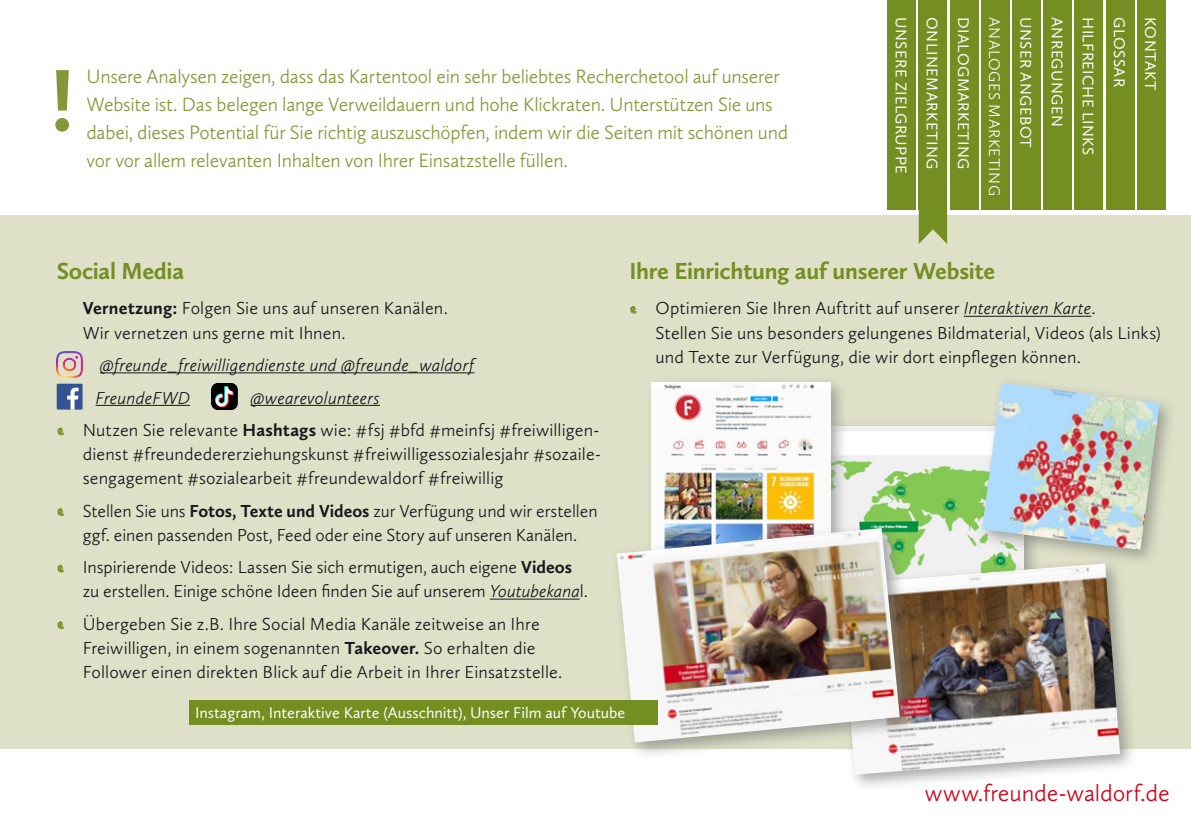
<style>
.page{position:relative;width:1191px;height:840px;background:#fff}
.page>*{position:absolute;margin:0;border:0;box-sizing:border-box;transform-origin:0 0}
.t1{font:700 89px "Calluna Sans";color:#849838}
.t2{font:700 24px "Calluna Sans";letter-spacing:-.015em;color:#748e22}
.t3{font:300 24px "Calluna Sans";letter-spacing:-.005em;color:#d20019}
.t4{font:300 20px/28px "Calluna Sans";letter-spacing:-.01em;color:#849838}
.t5{font:300 18px/24px "Calluna Sans";letter-spacing:.005em;color:#1a171c}
.t6{font:italic 300 18px/32.6px "Calluna Sans";letter-spacing:.01em;color:#1a171c}
.t7{font:16px/31.2px "Calluna Sans";letter-spacing:.025em;color:#fff}
.t8{font:16px "Calluna Sans";color:#fff}
.t9{font:300 16px "Calluna Sans";color:#fff}
.s1{font-weight:700}
.s2{font-style:italic}
</style>
<div class="page">
<div style="left:0;top:215px;width:1191px;height:533px;background:#dee0c7"></div>
<hr style="left:100px;top:372px;width:374px;height:1px;background:#1a171c">
<hr style="left:96px;top:404px;width:94px;height:1px;background:#1a171c">
<hr style="left:250px;top:404px;width:130px;height:1px;background:#1a171c">
<hr style="left:490px;top:598px;width:90px;height:1px;background:#1a171c">
<img style="left:57px;top:351px;width:26px;height:26px">
<div style="left:57px;top:383px;width:26px;height:26px;background:#355391"></div>
<svg style="left:67px;top:387px;width:12px;height:22px"></svg>
<img style="left:212px;top:383px;width:25px;height:26px">
<svg style="left:57px;top:427px;width:7px;height:8px"></svg>
<svg style="left:57px;top:508px;width:7px;height:8px"></svg>
<svg style="left:57px;top:564px;width:7px;height:8px"></svg>
<svg style="left:57px;top:621px;width:7px;height:8px"></svg>
<hr style="left:963px;top:315px;width:128px;height:1px;background:#1a171c">
<svg style="left:630px;top:305px;width:7px;height:8px"></svg>
<img style="left:848px;top:426px;width:127px;height:131px">
<div style="left:645px;top:375px;width:203px;height:200px;background:#7b807c;opacity:.68"></div>
<img style="left:652px;top:382px;width:178px;height:139px">
<div style="left:975px;top:376px;width:202px;height:191px;background:#7b807c;opacity:.68"></div>
<img style="left:982px;top:382px;width:177px;height:167px">
<div style="left:833px;top:557px;width:305px;height:235px;background:#7b807c;opacity:.68"></div>
<img style="left:840px;top:563px;width:280px;height:211px">
<div style="left:610px;top:521px;width:307px;height:238px;background:#7b807c;opacity:.68"></div>
<img style="left:617px;top:528px;width:282px;height:214px">
<svg style="left:918px;top:210px;width:29px;height:34px"></svg>
<div style="left:981px;top:0;width:28px;height:210px;background:#748e22"></div>
<div style="left:1043px;top:0;width:28px;height:210px;background:#748e22"></div>
<div style="left:1074px;top:0;width:29px;height:210px;background:#748e22"></div>
<div style="left:1106px;top:0;width:28px;height:210px;background:#748e22"></div>
<div style="left:1137px;top:0;width:28px;height:210px;background:#748e22"></div>
<div style="left:1012px;top:0;width:28px;height:210px;background:#748e22"></div>
<div style="left:950px;top:0;width:28px;height:210px;background:#748e22"></div>
<div style="left:918px;top:0;width:29px;height:210px;background:#748e22"></div>
<div style="left:887px;top:0;width:29px;height:210px;background:#748e22"></div>
<div style="left:189px;top:699px;width:469px;height:25px;background:#748e22"></div>
<h1 class="t1" style="left:50px;top:46px;width:27px">!</h1>
<p class="t4" style="left:86px;top:62px;width:703px">Unsere Analysen zeigen, dass das Kartentool ein sehr beliebtes Recherchetool auf unserer Website ist. Das belegen lange Verweildauern und hohe Klickraten. Unterstützen Sie uns dabei, dieses Potential für Sie richtig auszuschöpfen, indem wir die Seiten mit schönen und vor vor allem relevanten Inhalten von Ihrer Einsatzstelle füllen.</p>
<p class="t7" style="left:979px;top:17px;width:158px;rotate:90deg">Dialogmarketing<br>Onlinemarketing unsere zielgruppe</p>
<p class="t9" style="left:1004px;top:17px;width:180px;rotate:90deg">analoges marketing</p>
<p class="t7" style="left:1072px;top:17px;width:111px;rotate:90deg">Anregungen</p>
<p class="t7" style="left:1104px;top:17px;width:140px;rotate:90deg">Hilfreich e Links</p>
<p class="t7" style="left:1135px;top:17px;width:71px;rotate:90deg">Glossar</p>
<p class="t7" style="left:1166px;top:17px;width:75px;rotate:90deg">kontakt</p>
<p class="t7" style="left:1041px;top:17px;width:132px;rotate:90deg">unser angebot</p>
<h2 class="t2" style="left:57px;top:256px;width:129px">Social Media</h2>
<p class="t5" style="left:83px;top:296px;width:367px"><span class="s1">Vernetzung:</span> Folgen Sie uns auf unseren Kanälen.<br>Wir vernetzen uns gerne mit Ihnen.</p>
<p class="t6" style="left:96px;top:348px;width:380px">@freunde_freiwilligendienste und @freunde_waldorf<br>FreundeFWD</p>
<p class="t5" style="left:83px;top:381px;width:518px;line-height:32.4px;text-indent:168px"><span class="s2">@wearevolunteers<br></span>Nutzen Sie relevante <span class="s1">Hashtags</span> wie: #fsj #bfd #meinfsj #freiwilligen-</p>
<p class="t5" style="left:83px;top:441px;width:520px">dienst #freundedererziehungskunst #freiwilligessozialesjahr #sozaile&shy;sengagement #sozialearbeit #freundewaldorf #freiwillig</p>
<p class="t5" style="left:83px;top:498px;width:516px">Stellen Sie uns <span class="s1">Fotos, Texte und Videos</span> zur Verfügung und wir erstellen ggf. einen passenden Post, Feed oder eine Story auf unseren Kanälen.</p>
<p class="t5" style="left:83px;top:554px;width:506px">Inspirierende Videos: Lassen Sie sich ermutigen, auch eigene <span class="s1">Videos </span>zu erstellen. Einige schöne Ideen finden Sie auf unserem <span class="s2">Youtubekana</span>l.</p>
<p class="t5" style="left:83px;top:611px;width:481px">Übergeben Sie z.B. Ihre Social Media Kanäle zeitweise an Ihre<br>Freiwilligen, in einem sogenannten <span class="s1">Takeover.</span> So erhalten die<br>Follower einen direkten Blick auf die Arbeit in Ihrer Einsatzstelle.</p>
<h2 class="t2" style="left:629px;top:256px;width:367px">Ihre Einrichtung auf unserer Website</h2>
<p class="t5" style="left:655px;top:296px;width:507px">Optimieren Sie Ihren Auftritt auf unserer <span class="s2">Interaktiven Karte</span>.<br>Stellen Sie uns besonders gelungenes Bildmaterial, Videos (als Links) und Texte zur Verfügung, die wir dort einpflegen können.</p>
<p class="t8" style="left:195px;top:702px;width:432px">I nstagram, I nteraktive Karte (Ausschnitt), U nser Film auf Youtube</p>
<h2 class="t3" style="left:925px;top:777px;width:246px">www.freunde-waldorf.de</h2>
</div>
